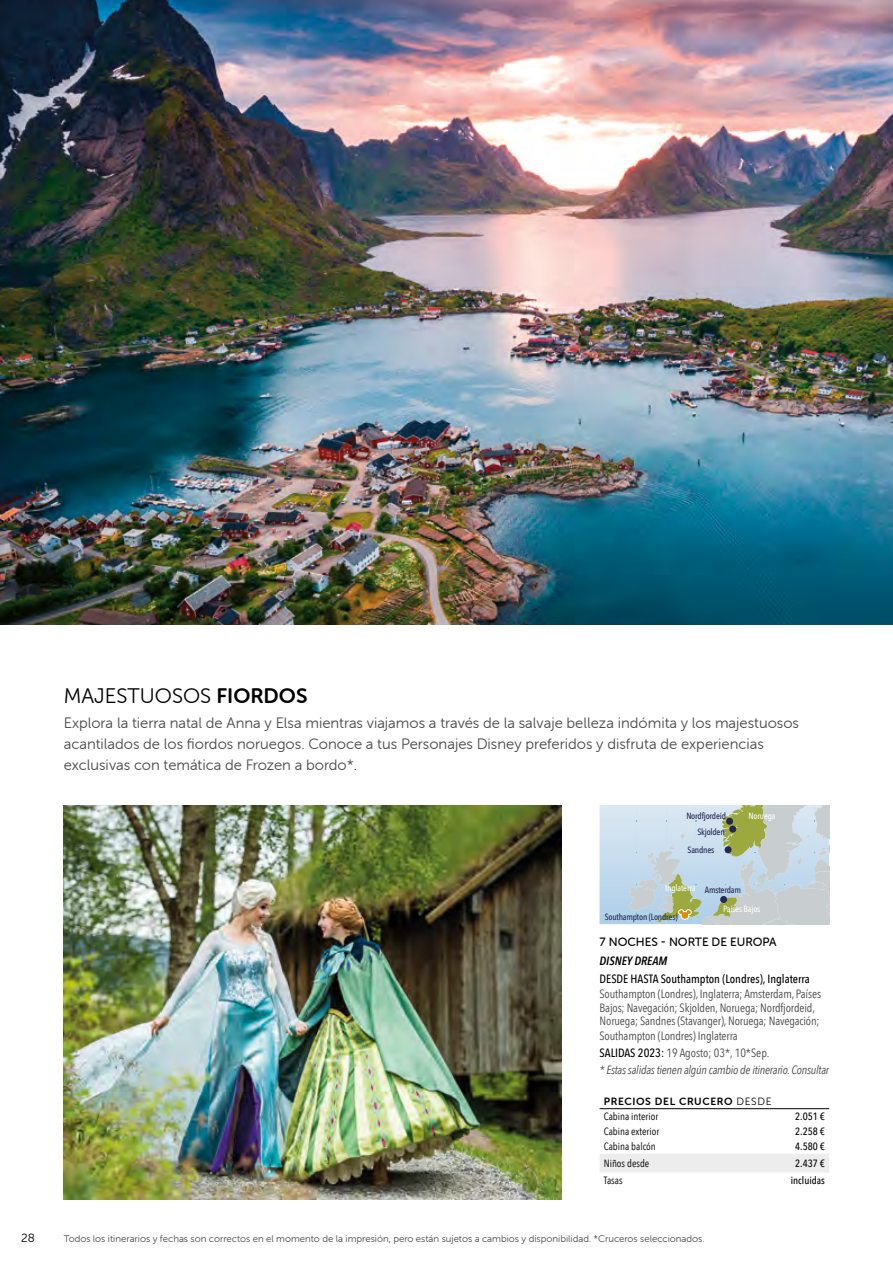
<style>
.page{position:relative;width:893px;height:1263px;background:#fff}
.page>*{position:absolute;margin:0;border:0;box-sizing:border-box;transform-origin:0 0}
.t1{font:21px "Museo Sans Rounded 300";color:#000}
.t2{font:15px/21px "Museo Sans Rounded 300";color:#4a4a49}
.t3{font:12px/13.5px "Avenir Next Condensed";letter-spacing:-.01em;color:#4a4a49}
.t4{font:italic 12px/17.1px "Avenir Next Condensed";letter-spacing:-.02em;color:#4a4a49}
.t5{font:500 12px "Avenir Next Condensed";color:#000}
.t6{font:12px "Museo Sans Rounded 500";color:#000}
.t7{font:italic 600 12px "Avenir Next Condensed";color:#000}
.t8{font:12px "Museo Sans Rounded 300";color:#000}
.t9{font:10.5px "Avenir Next Condensed";color:#000}
.t10{font:500 10.5px "Avenir Next Condensed";color:#000}
.t11{font:10.5px "Museo Sans Rounded 700";letter-spacing:.06em;color:#000}
.t12{font:9.75px "Museo Sans Rounded 300";color:#4a4a49}
.t13{font:500 9px/18.3px "Avenir Next Condensed";letter-spacing:-.02em;color:#242853}
.t14{font:500 9px "Avenir Next Condensed";letter-spacing:-.02em;color:#fff}
.s1{font-family:"Museo Sans Rounded 700"}
.s2{font-style:normal}
.s3{font-weight:500;font-style:normal;color:#000}
.s4{font-family:"Museo Sans Rounded 300"}
</style>
<div class="page">
<img style="left:0;top:0;width:893px;height:625px">
<img style="left:64px;top:805px;width:497px;height:394px">
<div style="left:600px;top:1154px;width:229px;height:19px;background:#ededed"></div>
<hr style="left:600px;top:1108px;width:170px;height:1px;background:#000">
<hr style="left:770px;top:1108px;width:59px;height:1px;background:#000">
<svg style="left:600px;top:805px;width:229px;height:119px;background:#c3d2d3"></svg>
<div style="left:726px;top:818px;width:7px;height:7px;background:#242853;border-radius:4px"></div>
<p class="t8" style="left:21px;top:1231px;width:15px">28</p>
<h1 class="t1" style="left:64px;top:684px;width:245px">MAJESTUOSOS <span class="s1">FIORDOS</span></h1>
<p class="t2" style="left:64px;top:712px;width:737px">Explora la tierra natal de Anna y Elsa mientras viajamos a través de la salvaje belleza indómita y los majestuosos acantilados de los fiordos noruegos. Conoce a tus Personajes Disney preferidos y disfruta de experiencias exclusivas con temática de Frozen a bordo*.</p>
<p class="t13" style="left:686px;top:806px;width:41px">Nordfjordeid</p>
<p class="t13" style="left:688px;top:822px;width:39px;text-indent:10px">Skjolden<br>Sandnes</p>
<p class="t14" style="left:749px;top:810px;width:29px">Noruega</p>
<p class="t14" style="left:665px;top:883px;width:32px">Inglaterra</p>
<p class="t13" style="left:705px;top:881px;width:38px">Amsterdam</p>
<p class="t13" style="left:605px;top:908px;width:74px">Southampton (Londres)</p>
<p class="t14" style="left:723px;top:904px;width:39px">Países Bajos</p>
<p class="t6" style="left:600px;top:935px;width:179px">7 NOCHES - NORTE DE EUROPA</p>
<p class="t7" style="left:600px;top:954px;width:69px">DISNEY DREAM</p>
<p class="t5" style="left:600px;top:971px;width:212px">DESDE HASTA Southampton (Londres), Inglaterra</p>
<p class="t3" style="left:600px;top:987px;width:223px">Southampton (Londres), Inglaterra; Amsterdam, Países<br>Bajos; Navegación; Skjolden, Noruega; Nordfjordeid,<br>Noruega; Sandnes (Stavanger), Noruega; Navegación;</p>
<p class="t4" style="left:600px;top:1027px;width:231px"><span class="s2">Southampton (Londres) Inglaterra<br></span><span class="s3">SALIDAS 2023:</span> <span class="s2">19 Agosto; 03*, 10*Sep.<br></span>* Estas salidas tienen algún cambio de itinerario. Consultar</p>
<p class="t11" style="left:604px;top:1095px;width:169px">PRECIOS DEL CRUCERO <span class="s4">DESDE</span></p>
<p class="t9" style="left:604px;top:1107px;width:56px">Cabina interior</p>
<p class="t10" style="left:795px;top:1110px;width:31px">2.051 €</p>
<p class="t9" style="left:604px;top:1122px;width:57px">Cabina exterior</p>
<p class="t10" style="left:795px;top:1125px;width:31px">2.258 €</p>
<p class="t9" style="left:604px;top:1137px;width:53px">Cabina balcón</p>
<p class="t10" style="left:795px;top:1140px;width:31px">4.580 €</p>
<p class="t9" style="left:604px;top:1154px;width:47px">Niños desde</p>
<p class="t10" style="left:795px;top:1157px;width:31px">2.437 €</p>
<p class="t9" style="left:604px;top:1171px;width:20px">Tasas</p>
<p class="t10" style="left:791px;top:1174px;width:36px">incluidas</p>
<p class="t12" style="left:64px;top:1233px;width:642px">Todos los itinerarios y fechas son correctos en el momento de la impresión, pero están sujetos a cambios y disponibilidad. *Cruceros seleccionados.</p>
</div>
